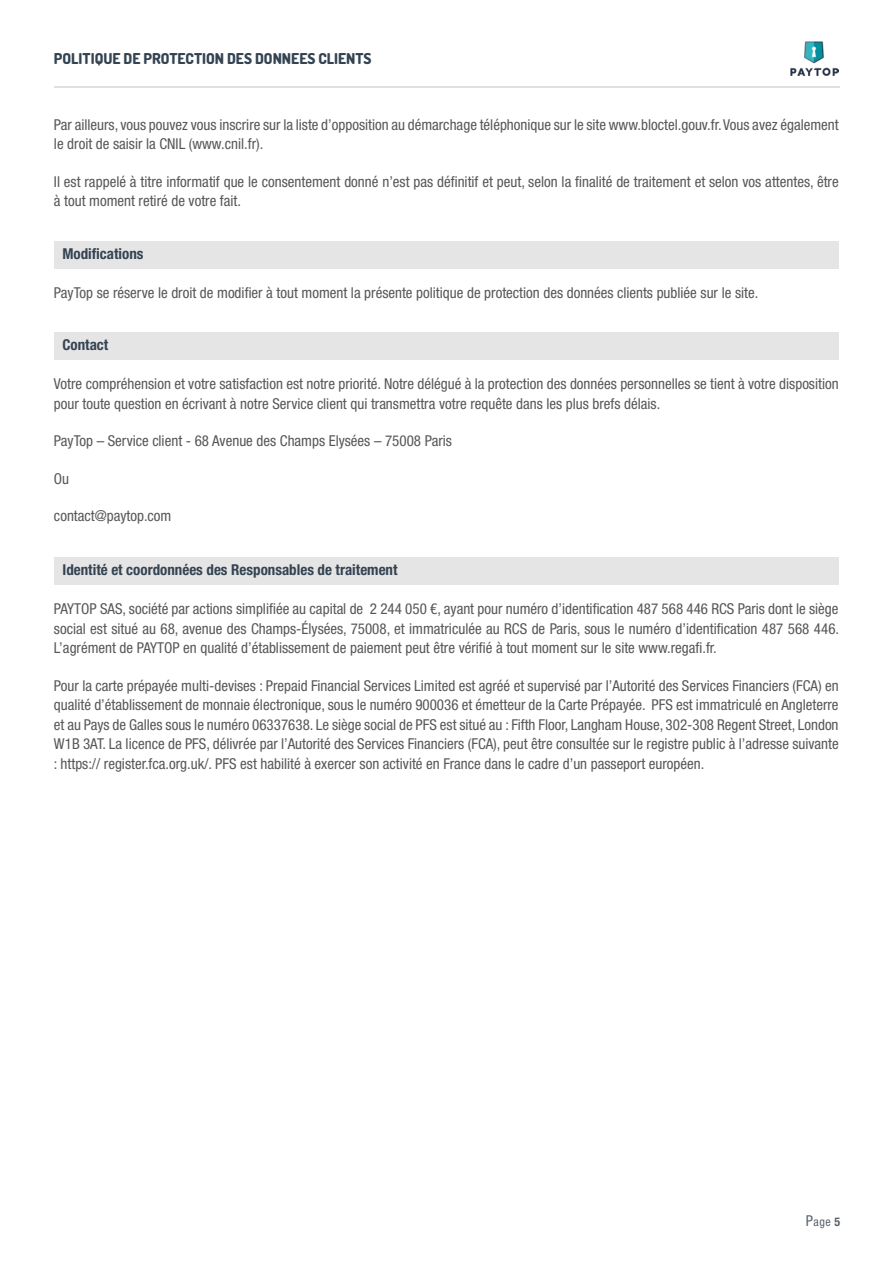
<style>
.page{position:relative;width:894px;height:1264px;background:#fff}
.page>*{position:absolute;margin:0;border:0;box-sizing:border-box;transform-origin:0 0}
.t1{font:condensed 15px/19.5px "Helvetica Neue LT Std";color:#575756}
.t2{font:700 condensed 15px "Helvetica Neue LT Std";color:#344352}
.t3{font:800 15px "Dosis";color:#344352}
.t4{font:condensed 12px "Helvetica Neue LT Std";color:#59616b}
.s1{font-size:15px}
.s2{font-weight:700}
</style>
<div class="page">
<hr style="left:54px;top:86px;width:785px;height:2px;background:#dedfe1">
<img style="left:790px;top:41px;width:49px;height:35px">
<div style="left:54px;top:241px;width:784px;height:28px;background:#e5e5e5"></div>
<div style="left:54px;top:333px;width:784px;height:27px;background:#e5e5e5"></div>
<div style="left:54px;top:558px;width:784px;height:27px;background:#e5e5e5"></div>
<p class="t3" style="left:54px;top:49px;width:319px">POLITIQUE DE PROTECTION DES DONNEES CLIENTS</p>
<p class="t1" style="left:54px;top:115px;width:786px">Par ailleurs, vous pouvez vous inscrire sur la liste d’opposition au démarchage téléphonique sur le site www.bloctel.gouv.fr. Vous avez également le droit de saisir la CNIL (www.cnil.fr).</p>
<p class="t1" style="left:54px;top:172px;width:786px">Il est rappelé à titre informatif que le consentement donné n’est pas définitif et peut, selon la finalité de traitement et selon vos attentes, être à tout moment retiré de votre fait.</p>
<p class="t2" style="left:62px;top:244px;width:83px">Modifications</p>
<p class="t1" style="left:54px;top:283px;width:706px">PayTop se réserve le droit de modifier à tout moment la présente politique de protection des données clients publiée sur le site.</p>
<p class="t2" style="left:62px;top:336px;width:47px">Contact</p>
<p class="t1" style="left:54px;top:374px;width:786px">Votre compréhension et votre satisfaction est notre priorité. Notre délégué à la protection des données personnelles se tient à votre disposition pour toute question en écrivant à notre Service client qui transmettra votre requête dans les plus brefs délais.</p>
<p class="t1" style="left:54px;top:431px;width:399px">PayTop – Service client - 68 Avenue des Champs Elysées – 75008 Paris</p>
<p class="t1" style="left:54px;top:469px;width:17px">Ou</p>
<p class="t1" style="left:54px;top:506px;width:119px">contact@paytop.com</p>
<p class="t2" style="left:62px;top:561px;width:336px">Identité et coordonnées des Responsables de traitement</p>
<p class="t1" style="left:54px;top:599px;width:786px;text-align:justify">PAYTOP SAS, société par actions simplifiée au capital de 2 244 050 €, ayant pour numéro d’identification 487 568 446 RCS Paris dont le siège social est situé au 68, avenue des Champs-Élysées, 75008, et immatriculée au RCS de Paris, sous le numéro d’identification 487 568 446.<br>L’agrément de PAYTOP en qualité d’établissement de paiement peut être vérifié à tout moment sur le site www.regafi.fr.</p>
<p class="t1" style="left:54px;top:676px;width:786px;text-align:justify">Pour la carte prépayée multi-devises : Prepaid Financial Services Limited est agréé et supervisé par l’Autorité des Services Financiers (FCA) en qualité d’établissement de monnaie électronique, sous le numéro 900036 et émetteur de la Carte Prépayée. PFS est immatriculé en Angleterre et au Pays de Galles sous le numéro 06337638. Le siège social de PFS est situé au : Fifth Floor, Langham House, 302-308 Regent Street, London W1B 3AT. La licence de PFS, délivrée par l’Autorité des Services Financiers (FCA), peut être consultée sur le registre public à l’adresse suivante : https:// register.fca.org.uk/. PFS est habilité à exercer son activité en France dans le cadre d’un passeport européen.</p>
<p class="t4" style="left:805px;top:1215px;width:36px"><span class="s1">P</span>age <span class="s2">5</span></p>
</div>
